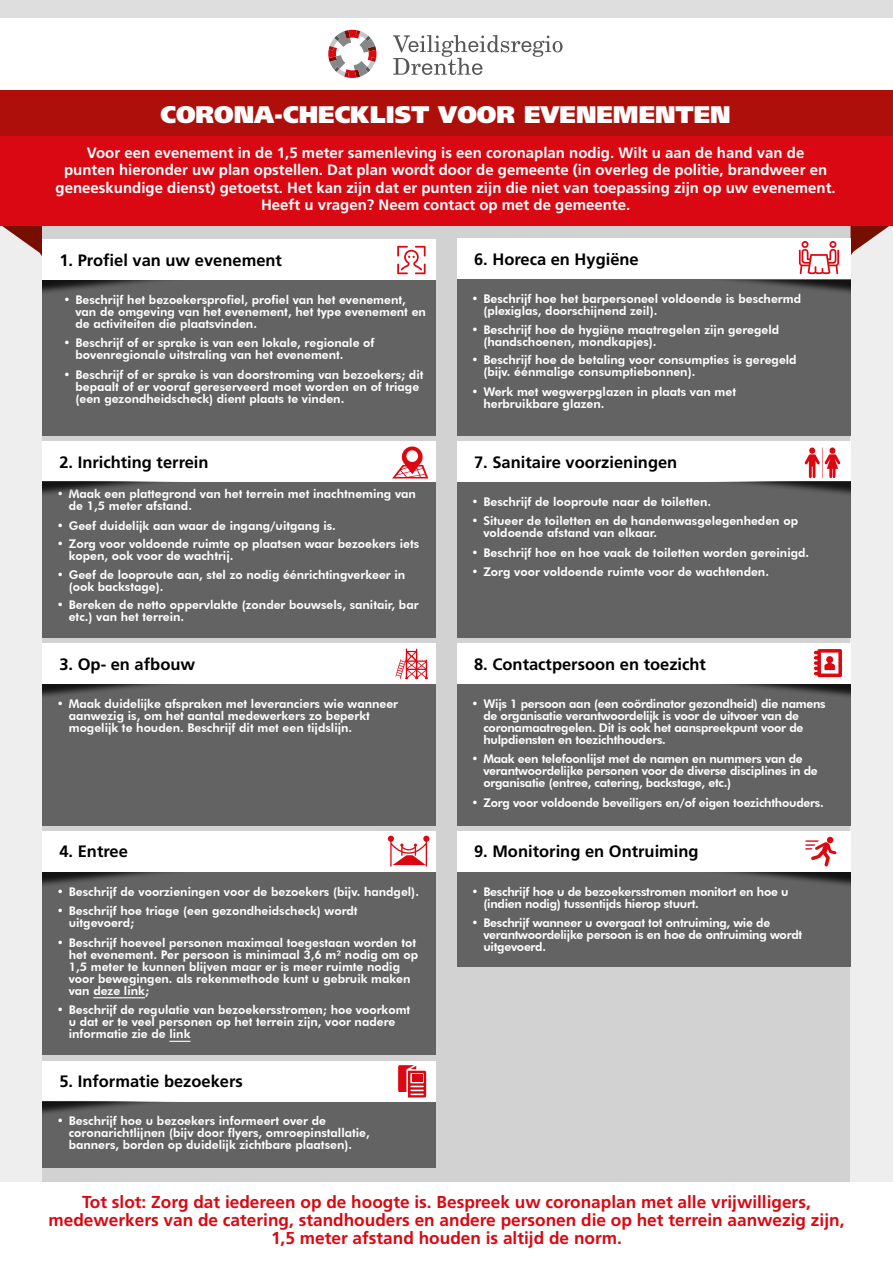
<style>
.page{position:relative;width:893px;height:1263px;background:#fff}
.page>*{position:absolute;margin:0;border:0;box-sizing:border-box;transform-origin:0 0}
.t1{font:900 24px "Frutiger LT Std";color:#fff}
.t2{font:700 17.25px/18px "Frutiger LT Std";color:#db0812;text-align:center}
.t3{font:700 16.5px "Frutiger LT Std";color:#000}
.t4{font:700 15px/17.5px "Frutiger LT Std";color:#fff;text-align:center}
.t5{font:800 12px/12px "Futura BT";color:#fff}
.t6{font:800 12px/12px "Futura BT";letter-spacing:-.02em;color:#fff}
</style>
<div class="page">
<div style="left:0;top:91px;width:893px;height:1155px;background:#eee"></div>
<svg style="left:2px;top:226px;width:40px;height:30px"></svg>
<svg style="left:850px;top:226px;width:39px;height:30px"></svg>
<div style="left:0;top:91px;width:893px;height:135px;background:#da0812"></div>
<div style="left:0;top:91px;width:893px;height:45px;background:#ae0f0a"></div>
<div style="left:43px;top:226px;width:807px;height:1003px;background:#d2d2d2"></div>
<svg style="left:393px;top:35px;width:170px;height:40px"></svg>
<svg style="left:328px;top:30px;width:48px;height:48px"></svg>
<div style="left:0;top:0;width:893px;height:17px;background:#dedede"></div>
<div style="left:0;top:1182px;width:893px;height:66px;background:#fff"></div>
<div style="left:43px;top:240px;width:393px;height:196px;background:#646363"></div>
<div style="left:43px;top:240px;width:393px;height:40px;background:#fff"></div>
<svg style="left:397px;top:246px;width:29px;height:28px"></svg>
<div style="left:43px;top:442px;width:393px;height:196px;background:#646363"></div>
<div style="left:43px;top:442px;width:393px;height:40px;background:#fff"></div>
<div style="left:43px;top:644px;width:393px;height:182px;background:#646363"></div>
<div style="left:43px;top:644px;width:393px;height:40px;background:#fff"></div>
<div style="left:43px;top:832px;width:393px;height:223px;background:#646363"></div>
<div style="left:43px;top:832px;width:393px;height:40px;background:#fff"></div>
<hr style="left:93px;top:997px;width:52px;height:1px;background:#fff">
<svg style="left:169px;top:1041px;width:21px;height:1px"></svg>
<div style="left:43px;top:1061px;width:393px;height:106px;background:#646363"></div>
<div style="left:43px;top:1061px;width:393px;height:40px;background:#fff"></div>
<div style="left:457px;top:239px;width:393px;height:197px;background:#646363"></div>
<div style="left:457px;top:239px;width:393px;height:40px;background:#fff"></div>
<div style="left:457px;top:442px;width:393px;height:196px;background:#646363"></div>
<div style="left:457px;top:442px;width:393px;height:40px;background:#fff"></div>
<div style="left:457px;top:644px;width:393px;height:182px;background:#646363"></div>
<div style="left:457px;top:644px;width:393px;height:40px;background:#fff"></div>
<div style="left:457px;top:832px;width:393px;height:135px;background:#646363"></div>
<div style="left:457px;top:832px;width:393px;height:40px;background:#fff"></div>
<svg style="left:392px;top:446px;width:36px;height:32px"></svg>
<svg style="left:395px;top:648px;width:33px;height:32px"></svg>
<svg style="left:388px;top:835px;width:41px;height:31px"></svg>
<svg style="left:43px;top:280px;width:121px;height:13px"></svg>
<svg style="left:43px;top:482px;width:117px;height:12px"></svg>
<svg style="left:43px;top:684px;width:121px;height:13px"></svg>
<svg style="left:43px;top:873px;width:117px;height:12px"></svg>
<svg style="left:43px;top:1101px;width:234px;height:13px"></svg>
<svg style="left:730px;top:280px;width:120px;height:13px"></svg>
<svg style="left:734px;top:482px;width:116px;height:12px"></svg>
<svg style="left:730px;top:684px;width:120px;height:13px"></svg>
<svg style="left:734px;top:873px;width:116px;height:12px"></svg>
<svg style="left:398px;top:1065px;width:28px;height:32px"></svg>
<div style="left:412px;top:1075px;width:10px;height:7px;background:#db0812"></div>
<svg style="left:813px;top:649px;width:29px;height:29px"></svg>
<svg style="left:805px;top:837px;width:32px;height:30px"></svg>
<svg style="left:804px;top:447px;width:36px;height:31px"></svg>
<svg style="left:799px;top:241px;width:44px;height:40px"></svg>
<h1 class="t1" style="left:160px;top:100px;width:572px">CORONA-CHECKLIST VOOR EVENEMENTEN</h1>
<p class="t4" style="left:56px;top:144px;width:782px">Voor een evenement in de 1,5 meter samenleving is een coronaplan nodig. Wilt u aan de hand van de<br>punten hieronder uw plan opstellen. Dat plan wordt door de gemeente (in overleg de politie, brandweer en geneeskundige dienst) getoetst. Het kan zijn dat er punten zijn die niet van toepassing zijn op uw evenement.<br>Heeft u vragen? Neem contact op met de gemeente.</p>
<h3 class="t3" style="left:59px;top:250px;width:224px">1. Profiel van uw evenement</h3>
<p class="t5" style="left:75px;top:294px;width:352px;text-indent:-12px">• Beschrijf het bezoekersprofiel, profiel van het evenement, van de omgeving van het evenement, het type evenement en de activiteiten die plaatsvinden.</p>
<p class="t5" style="left:75px;top:337px;width:301px;text-indent:-12px">• Beschrijf of er sprake is van een lokale, regionale of bovenregionale uitstraling van het evenement.</p>
<p class="t5" style="left:75px;top:369px;width:349px;text-indent:-12px">• Beschrijf of er sprake is van doorstroming van bezoekers; dit bepaalt of er vooraf gereserveerd moet worden en of triage (een gezondheidscheck) dient plaats te vinden.</p>
<h3 class="t3" style="left:474px;top:249px;width:166px">6. Horeca en Hygiëne</h3>
<p class="t5" style="left:483px;top:292px;width:319px;text-indent:-12px">• Beschrijf hoe het barpersoneel voldoende is beschermd (plexiglas, doorschijnend zeil).</p>
<p class="t5" style="left:483px;top:324px;width:297px;text-indent:-12px">• Beschrijf hoe de hygiëne maatregelen zijn geregeld (handschoenen, mondkapjes).</p>
<p class="t5" style="left:483px;top:354px;width:315px;text-indent:-12px">• Beschrijf hoe de betaling voor consumpties is geregeld (bijv. éénmalige consumptiebonnen).</p>
<p class="t5" style="left:483px;top:385px;width:254px;text-indent:-12px">• Werk met wegwerpglazen in plaats van met herbruikbare glazen.</p>
<h3 class="t3" style="left:59px;top:452px;width:151px">2. Inrichting terrein</h3>
<p class="t5" style="left:69px;top:488px;width:349px;text-indent:-12px">• Maak een plattegrond van het terrein met inachtneming van de 1,5 meter afstand.</p>
<p class="t5" style="left:57px;top:519px;width:281px">• Geef duidelijk aan waar de ingang/uitgang is.</p>
<p class="t5" style="left:69px;top:537px;width:352px;text-indent:-12px">• Zorg voor voldoende ruimte op plaatsen waar bezoekers iets kopen, ook voor de wachtrij.</p>
<p class="t5" style="left:69px;top:569px;width:338px;text-indent:-12px">• Geef de looproute aan, stel zo nodig éénrichtingverkeer in (ook backstage).</p>
<p class="t5" style="left:69px;top:599px;width:351px;text-indent:-12px">• Bereken de netto oppervlakte (zonder bouwsels, sanitair, bar etc.) van het terrein.</p>
<h3 class="t3" style="left:59px;top:654px;width:137px">3. Op- en afbouw</h3>
<p class="t5" style="left:69px;top:697px;width:331px;text-indent:-12px">• Maak duidelijke afspraken met leveranciers wie wanneer aanwezig is, om het aantal medewerkers zo beperkt mogelijk te houden. Beschrijf dit met een tijdslijn.</p>
<h3 class="t3" style="left:59px;top:842px;width:70px">4. Entree</h3>
<p class="t5" style="left:57px;top:885px;width:364px">• Beschrijf de voorzieningen voor de bezoekers (bijv. handgel).</p>
<p class="t5" style="left:69px;top:905px;width:290px;text-indent:-12px">• Beschrijf hoe triage (een gezondheidscheck) wordt uitgevoerd;</p>
<p class="t5" style="left:69px;top:936px;width:351px;text-indent:-12px">• Beschrijf hoeveel personen maximaal toegestaan worden tot het evenement. Per persoon is minimaal 3,6 m² nodig om op 1,5 meter te kunnen blijven maar er is meer ruimte nodig voor bewegingen. als rekenmethode kunt u gebruik maken van deze link;</p>
<p class="t5" style="left:69px;top:1004px;width:343px;text-indent:-12px">• Beschrijf de regulatie van bezoekersstromen; hoe voorkomt u dat er te veel personen op het terrein zijn, voor nadere informatie zie de link</p>
<h3 class="t3" style="left:59px;top:1071px;width:185px">5. Informatie bezoekers</h3>
<p class="t5" style="left:69px;top:1115px;width:303px;text-indent:-12px">• Beschrijf hoe u bezoekers informeert over de coronarichtlijnen (bijv door flyers, omroepinstallatie, banners, borden op duidelijk zichtbare plaatsen).</p>
<h3 class="t3" style="left:474px;top:452px;width:205px">7. Sanitaire voorzieningen</h3>
<p class="t5" style="left:471px;top:495px;width:241px">• Beschrijf de looproute naar de toiletten.</p>
<p class="t5" style="left:483px;top:515px;width:316px;text-indent:-12px">• Situeer de toiletten en de handenwasgelegenheden op voldoende afstand van elkaar.</p>
<p class="t5" style="left:471px;top:546px;width:339px">• Beschrijf hoe en hoe vaak de toiletten worden gereinigd.</p>
<p class="t5" style="left:471px;top:566px;width:299px">• Zorg voor voldoende ruimte voor de wachtenden.</p>
<h3 class="t3" style="left:474px;top:654px;width:233px">8. Contactpersoon en toezicht</h3>
<p class="t6" style="left:483px;top:697px;width:344px;text-indent:-12px">• Wijs 1 persoon aan (een coördinator gezondheid) die namens de organisatie verantwoordelijk is voor de uitvoer van de coronamaatregelen. Dit is ook het aanspreekpunt voor de hulpdiensten en toezichthouders.</p>
<p class="t6" style="left:483px;top:753px;width:336px;text-indent:-12px">• Maak een telefoonlijst met de namen en nummers van de verantwoordelijke personen voor de diverse disciplines in de organisatie (entree, catering, backstage, etc.)</p>
<p class="t6" style="left:471px;top:796px;width:354px">• Zorg voor voldoende beveiligers en/of eigen toezichthouders.</p>
<h3 class="t3" style="left:474px;top:842px;width:226px">9. Monitoring en Ontruiming</h3>
<p class="t6" style="left:483px;top:885px;width:307px;text-indent:-12px">• Beschrijf hoe u de bezoekersstromen monitort en hoe u (indien nodig) tussentijds hierop stuurt.</p>
<p class="t6" style="left:483px;top:917px;width:320px;text-indent:-12px">• Beschrijf wanneer u overgaat tot ontruiming, wie de verantwoordelijke persoon is en hoe de ontruiming wordt uitgevoerd.</p>
<h2 class="t2" style="left:48px;top:1193px;width:797px">Tot slot: Zorg dat iedereen op de hoogte is. Bespreek uw coronaplan met alle vrijwilligers, medewerkers van de catering, standhouders en andere personen die op het terrein aanwezig zijn,<br>1,5 meter afstand houden is altijd de norm.</h2>
</div>
